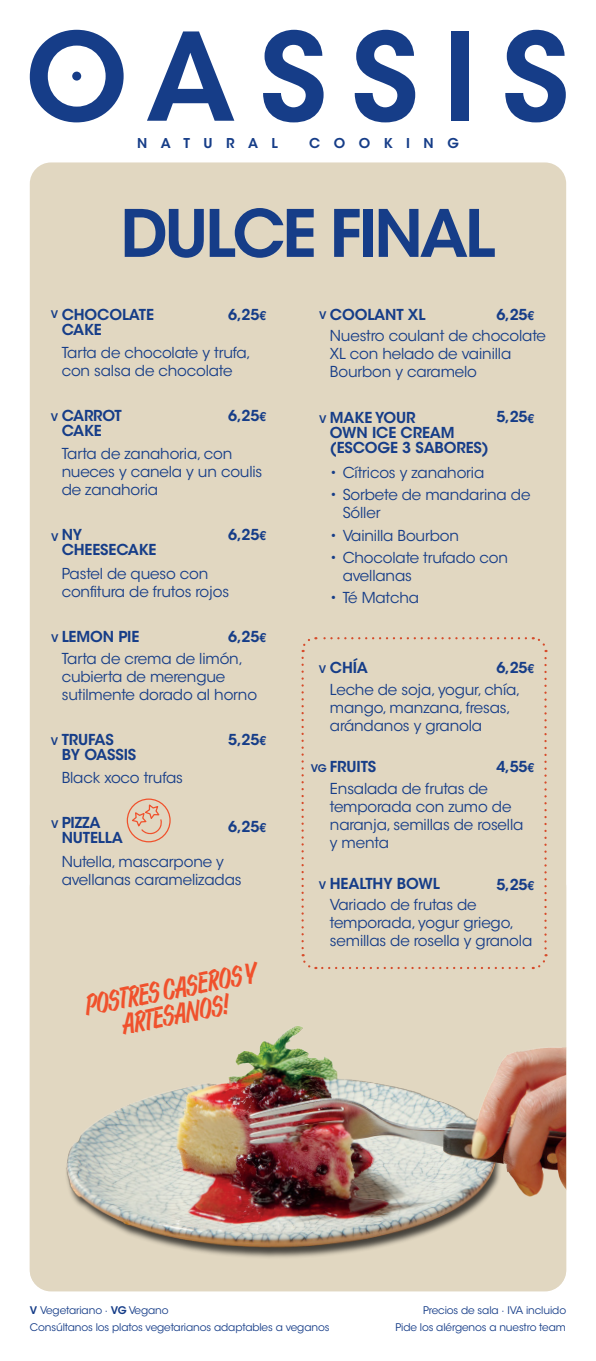
<style>
.page{position:relative;width:596px;height:1361px;background:#fff}
.page>*{position:absolute;margin:0;border:0;box-sizing:border-box;transform-origin:0 0}
.t1{font:600 64.8px "ITC Avant Garde Std";letter-spacing:-.05em;color:#163d88}
.t2{font:25.5px/25.5px "Jaakko";color:#f0512c;text-align:center}
.t3{font:15px/18px "ITC Avant Garde Std";letter-spacing:-.01em;color:#163d88}
.t4{font:600 15px/15px "ITC Avant Garde Std";letter-spacing:-.01em;color:#163d88}
.t5{font:600 13.5px "ITC Avant Garde Std";letter-spacing:1em;color:#163d88}
.t6{font:10.5px/16.5px "ITC Avant Garde Std";letter-spacing:-.01em;color:#163d88}
.t7{font:600 10.5px "ITC Avant Garde Std";color:#163d88}
.s1{font-size:12px}
.s2{font-size:10.5px}
.s3{font-weight:600}
</style>
<div class="page">
<div style="left:30px;top:162px;width:536px;height:1128px;background:#e1d7c1;border-radius:21px"></div>
<img style="left:30px;top:866px;width:536px;height:425px">
<svg style="left:30px;top:30px;width:93px;height:92px"></svg>
<svg style="left:147px;top:31px;width:87px;height:90px"></svg>
<svg style="left:263px;top:30px;width:60px;height:92px"></svg>
<svg style="left:354px;top:30px;width:61px;height:92px"></svg>
<div style="left:451px;top:31px;width:18px;height:90px;background:#163d88"></div>
<svg style="left:505px;top:30px;width:60px;height:92px"></svg>
<div style="left:72px;top:72px;width:9px;height:9px;background:#163d88;border-radius:50%"></div>
<svg style="left:301px;top:658px;width:15px;height:312px"></svg>
<svg style="left:322px;top:954px;width:225px;height:15px"></svg>
<svg style="left:532px;top:637px;width:14px;height:311px"></svg>
<svg style="left:301px;top:637px;width:224px;height:15px"></svg>
<svg style="left:126px;top:798px;width:45px;height:45px"></svg>
<p class="t5" style="left:137px;top:135px;width:142px">NATURAL</p>
<p class="t5" style="left:309px;top:135px;width:151px">COOKING</p>
<h1 class="t1" style="left:120px;top:192px;width:376px">DULCE FINAL</h1>
<p class="t7" style="left:51px;top:308px;width:9px">V</p>
<p class="t4" style="left:228px;top:306px;width:39px">6,25<span class="s1">€</span></p>
<p class="t4" style="left:62px;top:306px;width:94px">CHOCOLATE<br>CAKE</p>
<p class="t3" style="left:62px;top:344px;width:190px">Tarta de chocolate y trufa, con salsa de chocolate</p>
<p class="t7" style="left:51px;top:410px;width:9px">V</p>
<p class="t4" style="left:228px;top:408px;width:39px">6,25<span class="s1">€</span></p>
<p class="t4" style="left:62px;top:408px;width:62px">CARROT<br>CAKE</p>
<p class="t3" style="left:62px;top:445px;width:202px">Tarta de zanahoria, con nueces y canela y un coulis de zanahoria</p>
<p class="t7" style="left:51px;top:530px;width:9px">V</p>
<p class="t4" style="left:228px;top:527px;width:39px">6,25<span class="s1">€</span></p>
<p class="t4" style="left:62px;top:527px;width:96px">NY<br>CHEESECAKE</p>
<p class="t3" style="left:62px;top:564px;width:169px">Pastel de queso con confitura de frutos rojos</p>
<p class="t4" style="left:51px;top:629px;width:90px"><span class="s2">V</span> LEMON PIE</p>
<p class="t4" style="left:228px;top:629px;width:39px">6,25<span class="s1">€</span></p>
<p class="t3" style="left:62px;top:649px;width:197px">Tarta de crema de limón, cubierta de merengue sutilmente dorado al horno</p>
<p class="t7" style="left:51px;top:734px;width:9px">V</p>
<p class="t4" style="left:228px;top:732px;width:39px">5,25<span class="s1">€</span></p>
<p class="t4" style="left:62px;top:732px;width:76px">TRUFAS<br>BY OASSIS</p>
<p class="t3" style="left:62px;top:769px;width:123px">Black xoco trufas</p>
<p class="t4" style="left:62px;top:815px;width:63px">PIZZA<br>NUTELLA</p>
<p class="t7" style="left:51px;top:818px;width:9px">V</p>
<p class="t4" style="left:228px;top:818px;width:39px">6,25<span class="s1">€</span></p>
<p class="t3" style="left:62px;top:852px;width:181px">Nutella, mascarpone y avellanas caramelizadas</p>
<h2 class="t2" style="left:82px;top:993px;width:176px;rotate:-11deg">POSTRES CASEROS Y<br>ARTESANOS!</h2>
<p class="t4" style="left:319px;top:306px;width:108px"><span class="s2">V</span> COOLANT XL</p>
<p class="t4" style="left:496px;top:306px;width:39px">6,25<span class="s1">€</span></p>
<p class="t3" style="left:330px;top:327px;width:217px">Nuestro coulant de chocolate<br>XL con helado de vainilla<br>Bourbon y caramelo</p>
<p class="t7" style="left:319px;top:413px;width:9px">V</p>
<p class="t4" style="left:496px;top:409px;width:39px">5,25<span class="s1">€</span></p>
<p class="t4" style="left:330px;top:410px;width:160px">MAKE YOUR<br>OWN ICE CREAM (ESCOGE 3 SABORES)</p>
<p class="t3" style="left:330px;top:464px;width:156px">• Cítricos y zanahoria</p>
<p class="t3" style="left:342px;top:486px;width:189px;text-indent:-13px">• Sorbete de mandarina de<br>Sóller</p>
<p class="t3" style="left:330px;top:526px;width:130px">• Vainilla Bourbon</p>
<p class="t3" style="left:342px;top:548px;width:167px;text-indent:-13px">• Chocolate trufado con avellanas</p>
<p class="t3" style="left:330px;top:589px;width:91px">• Té Matcha</p>
<p class="t4" style="left:318px;top:660px;width:51px"><span class="s2">V</span> CHÍA</p>
<p class="t4" style="left:496px;top:660px;width:39px">6,25<span class="s1">€</span></p>
<p class="t3" style="left:330px;top:681px;width:192px">Leche de soja, yogur, chía, mango, manzana, fresas, arándanos y granola</p>
<p class="t4" style="left:311px;top:759px;width:67px"><span class="s2">VG</span> FRUITS</p>
<p class="t4" style="left:496px;top:759px;width:39px">4,55<span class="s1">€</span></p>
<p class="t3" style="left:330px;top:779px;width:195px">Ensalada de frutas de temporada con zumo de naranja, semillas de rosella y menta</p>
<p class="t4" style="left:318px;top:875px;width:122px"><span class="s2">V</span> HEALTHY BOWL</p>
<p class="t4" style="left:496px;top:876px;width:39px">5,25<span class="s1">€</span></p>
<p class="t3" style="left:330px;top:896px;width:204px">Variado de frutas de temporada, yogur griego, semillas de rosella y granola</p>
<p class="t6" style="left:30px;top:1302px;width:301px"><span class="s3">V</span> Vegetariano · <span class="s3">VG</span> Vegano<br>Consúltanos los platos vegetarianos adaptables a veganos</p>
<p class="t6" style="left:423px;top:1302px;width:144px">Precios de sala · IVA incluido</p>
<p class="t6" style="left:395px;top:1319px;width:172px">Pide los alérgenos a nuestro team</p>
</div>
